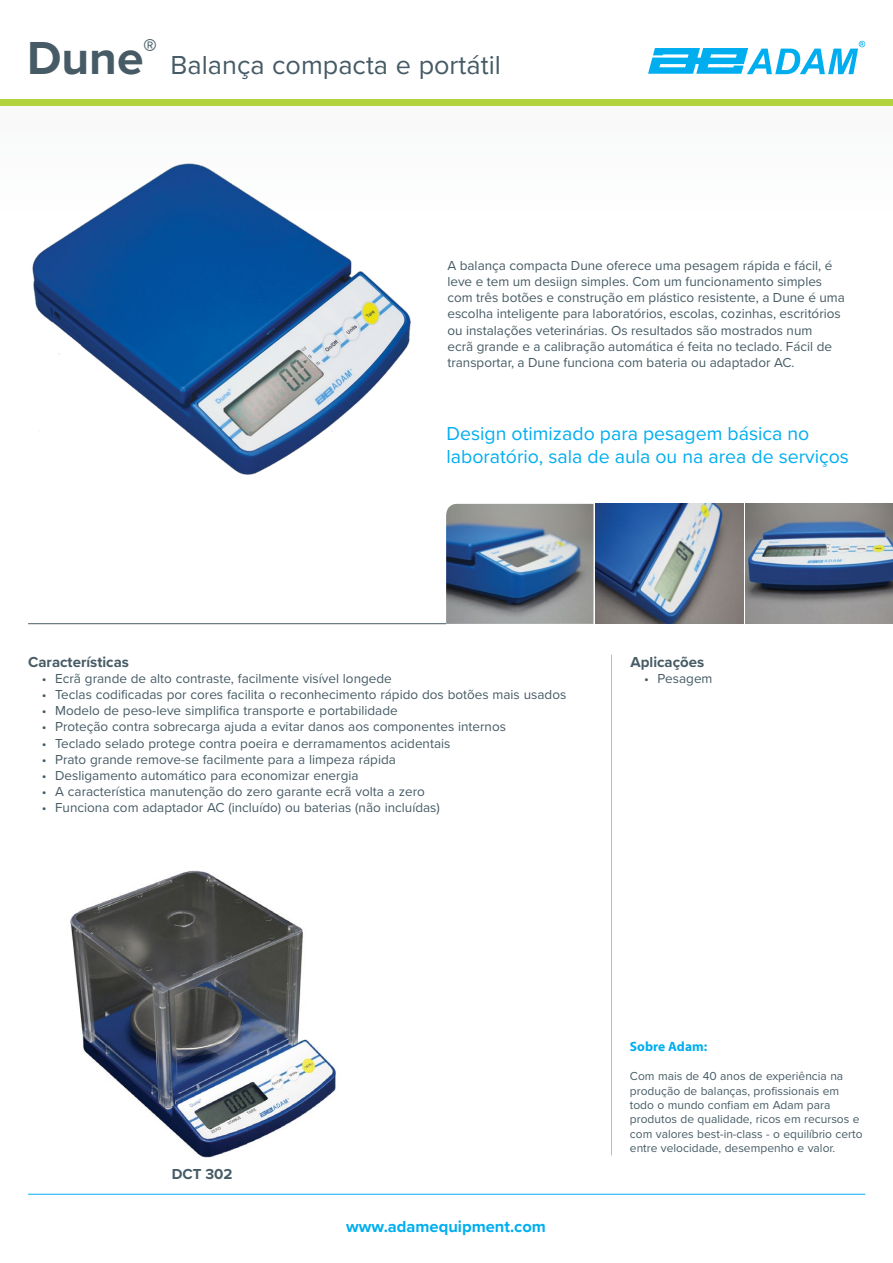
<style>
.page{position:relative;width:893px;height:1263px;background:#fff}
.page>*{position:absolute;margin:0;border:0;box-sizing:border-box;transform-origin:0 0}
.t1{font:700 48px "Proxima Nova";color:#465b65}
.t2{font:27px "Proxima Nova";color:#465b65}
.t3{font:19.5px/23.4px "Proxima Nova";color:#00aeef}
.t4{font:700 16.5px "Proxima Nova";color:#00aeef}
.t5{font:700 15px "Proxima Nova";color:#465b65}
.t6{font:13.5px/16.2px "Proxima Nova";color:#465b65}
.t7{font:700 13.5px "Myriad Pro";color:#00aeef}
.t8{font:12px/14.4px "Proxima Nova";color:#465b65}
</style>
<div class="page">
<div style="left:0;top:106px;width:893px;height:114px;background:#fafbfb"></div>
<div style="left:0;top:100px;width:893px;height:6px;background:#b2d33e"></div>
<hr style="left:28px;top:1194px;width:837px;height:1px;background:#00aeef">
<hr style="left:28px;top:623px;width:418px;height:1px;background:#465b65">
<hr style="left:611px;top:655px;width:1px;height:500px;background:#b1bfc7">
<svg style="left:648px;top:41px;width:217px;height:33px"></svg>
<img style="left:745px;top:504px;width:148px;height:120px">
<img style="left:596px;top:504px;width:147px;height:120px">
<img style="left:446px;top:504px;width:147px;height:120px">
<img style="left:32px;top:163px;width:379px;height:312px">
<img style="left:70px;top:870px;width:266px;height:288px">
<h1 class="t1" style="left:27px;top:22px;width:132px">Dune<sup>®</sup></h1>
<h2 class="t2" style="left:171px;top:45px;width:332px">Balança compacta e portátil</h2>
<p class="t6" style="left:447px;top:257px;width:399px">A balança compacta Dune oferece uma pesagem rápida e fácil, é leve e tem um desiign simples. Com um funcionamento simples com três botões e construção em plástico resistente, a Dune é uma escolha inteligente para laboratórios, escolas, cozinhas, escritórios ou instalações veterinárias. Os resultados são mostrados num<br>ecrã grande e a calibração automática é feita no teclado. Fácil de transportar, a Dune funciona com bateria ou adaptador AC.</p>
<h3 class="t3" style="left:446px;top:421px;width:404px">Design otimizado para pesagem básica no laboratório, sala de aula ou na area de serviços</h3>
<p class="t5" style="left:28px;top:650px;width:102px">Características</p>
<p class="t6" style="left:42px;top:669px;width:352px">• Ecrã grande de alto contraste, facilmente visível longede</p>
<p class="t6" style="left:42px;top:686px;width:526px">• Teclas codificadas por cores facilita o reconhecimento rápido dos botões mais usados</p>
<p class="t6" style="left:42px;top:702px;width:358px">• Modelo de peso-leve simplifica transporte e portabilidade</p>
<p class="t6" style="left:42px;top:718px;width:466px">• Proteção contra sobrecarga ajuda a evitar danos aos componentes internos</p>
<p class="t6" style="left:42px;top:734px;width:410px">• Teclado selado protege contra poeira e derramamentos acidentais</p>
<p class="t6" style="left:42px;top:750px;width:356px">• Prato grande remove-se facilmente para a limpeza rápida</p>
<p class="t6" style="left:42px;top:767px;width:318px">• Desligamento automático para economizar energia</p>
<p class="t6" style="left:42px;top:783px;width:385px">• A característica manutenção do zero garante ecrã volta a zero</p>
<p class="t6" style="left:42px;top:799px;width:400px">• Funciona com adaptador AC (incluído) ou baterias (não incluídas)</p>
<p class="t5" style="left:630px;top:650px;width:75px">Aplicações</p>
<p class="t6" style="left:644px;top:669px;width:70px">• Pesagem</p>
<p class="t5" style="left:172px;top:1162px;width:62px">DCT 302</p>
<p class="t4" style="left:346px;top:1214px;width:201px">www.adamequipment.com</p>
<p class="t7" style="left:630px;top:1038px;width:79px">Sobre Adam:</p>
<p class="t8" style="left:630px;top:1068px;width:234px">Com mais de 40 anos de experiência na produção de balanças, profissionais em todo o mundo confiam em Adam para produtos de qualidade, ricos em recursos e com valores best-in-class - o equilíbrio certo entre velocidade, desempenho e valor.</p>
</div>
